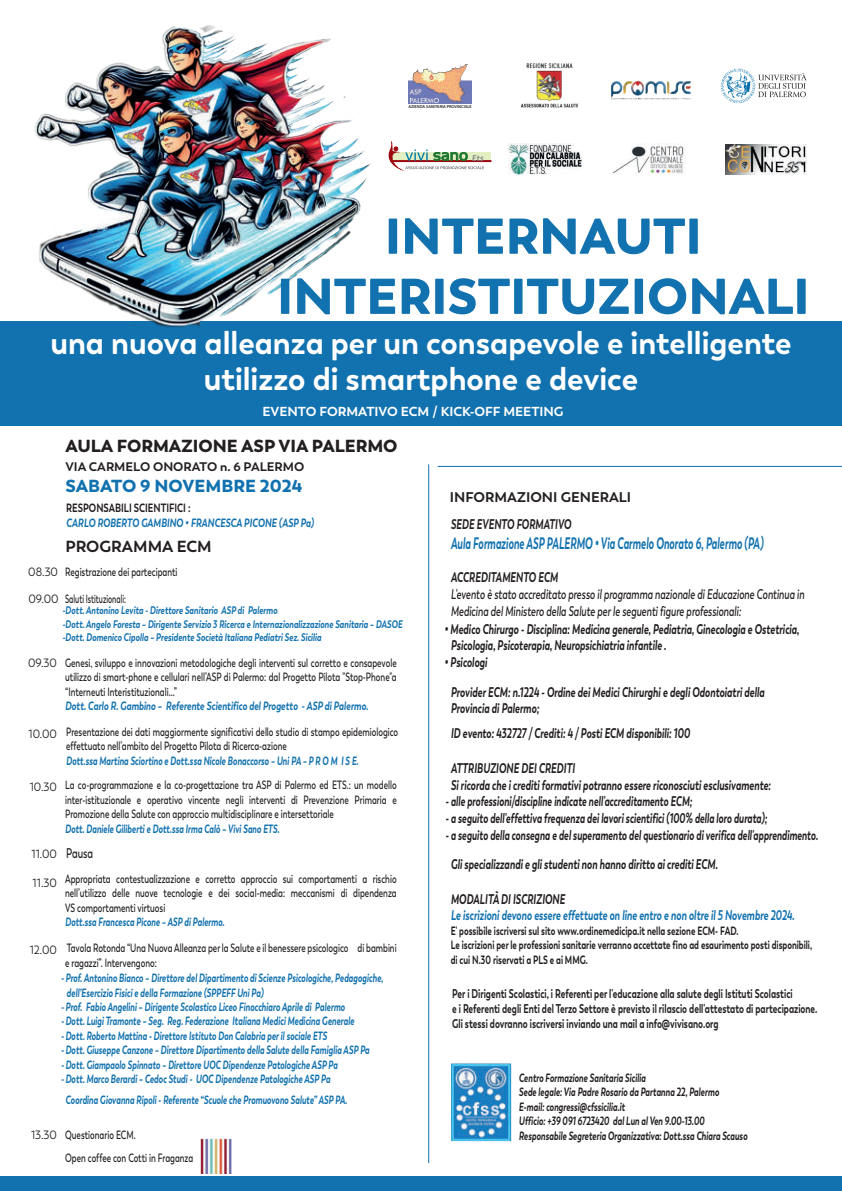
<style>
.page{position:relative;width:842px;height:1191px;background:#fff}
.page>*{position:absolute;margin:0;border:0;box-sizing:border-box;transform-origin:0 0}
.t1{font:900 50.1px/60.1px "Boston";color:#1272af;text-align:center}
.t2{font:700 32.4px/36px "Boston";color:#fff;text-align:center;scale:.94 1}
.t3{font:900 17.4px "Boston";color:#231f20}
.t4{font:900 17.4px "Boston";color:#1272af}
.t5{font:italic 700 16.6px "Boston";color:#1272af;scale:.6 1}
.t6{font:700 16px "Boston";color:#231f20}
.t7{font:italic 700 14px/16.8px "Boston";color:#231f20;scale:.68 1}
.t8{font:italic 700 14px "Boston";color:#231f20;scale:.66 1}
.t9{font:italic 600 14px/16.8px "Boston";color:#231f20;scale:.68 1}
.t10{font:italic 700 14px "Boston";color:#1272af;scale:.68 1}
.t11{font:700 14px "Boston";color:#231f20}
.t12{font:700 13px "Boston";color:#fff}
.t13{font:700 12.7px/15.2px "Boston";color:#231f20;scale:.68 1}
.t14{font:700 12.4px "Boston";color:#231f20}
.t15{font:600 12px/14.4px "Boston";color:#231f20;scale:.68 1}
.t16{font:italic 700 12px/14.4px "Boston";color:#1272af;scale:.68 1}
.t17{font:italic 700 12px/14.4px "Boston";color:#231f20;scale:.68 1}
.t18{font:700 12px/14.4px "Boston";color:#231f20;scale:.68 1}
.t19{font:italic 700 12px "Boston";color:#1272af;scale:.75 1}
.t20{font:600 12px "Boston";color:#231f20;scale:.6 1}
.t21{font:700 12px "Boston";color:#231f20;scale:.75 1}
.t22{font:12px "Boston";color:#231f20;scale:.91 1}
.t23{font:italic 700 11px/13.2px "Boston";color:#1272af;scale:.74 1}
.t24{font:italic 700 9px "Candara";color:#808285}
.t25{font:600 4.3px "Myriad Pro";color:#231f20}
.s1{font-weight:400}
.s2{font-weight:700;font-style:italic;color:#1272af}
.s3{font-weight:600;font-size:14px}
</style>
<div class="page">
<div style="left:0;top:321px;width:842px;height:105px;background:#1272af"></div>
<hr style="left:438px;top:466px;width:404px;height:1px;background:#1272af">
<div style="left:0;top:1176px;width:842px;height:15px;background:#1272af"></div>
<img style="left:509px;top:143px;width:73px;height:32px">
<img style="left:612px;top:144px;width:73px;height:30px">
<img style="left:726px;top:144px;width:81px;height:30px">
<img style="left:201px;top:1138px;width:30px;height:35px">
<hr style="left:428px;top:464px;width:1px;height:699px;background:#1272af">
<img style="left:451px;top:1063px;width:60px;height:78px">
<img style="left:521px;top:63px;width:57px;height:45px">
<img style="left:610px;top:80px;width:81px;height:20px">
<img style="left:408px;top:64px;width:64px;height:39px">
<svg style="left:721px;top:69px;width:85px;height:34px"></svg>
<div style="left:390px;top:152px;width:101px;height:9px;background:#e3eec3"></div>
<hr style="left:390px;top:160px;width:101px;height:2px;background:#9d070d">
<svg style="left:388px;top:141px;width:96px;height:30px"></svg>
<img style="left:35px;top:25px;width:336px;height:303px">
<p class="t25" style="left:408px;top:104px;width:65px">AZIENDA SANITARIA PROVINCIALE</p>
<p class="t24" style="left:472px;top:152px;width:13px">Ets</p>
<h1 class="t1" style="left:277px;top:207px;width:534px">INTERNAUTI<br>INTERISTITUZIONALI</h1>
<h2 class="t2" style="left:50px;top:325px;width:790px">una nuova alleanza per un consapevole e intelligente utilizzo di smartphone e device</h2>
<p class="t12" style="left:262px;top:403px;width:303px">EVENTO FORMATIVO ECM / KICK-OFF MEETING</p>
<h3 class="t3" style="left:65px;top:435px;width:334px">AULA FORMAZIONE ASP VIA PALERMO</h3>
<p class="t14" style="left:65px;top:459px;width:240px">VIA CARMELO ONORATO n. 6 PALERMO</p>
<h3 class="t4" style="left:65px;top:474px;width:238px">SABATO 9 NOVEMBRE 2024</h3>
<p class="t21" style="left:66px;top:500px;width:167px">RESPONSABILI SCIENTIFICI :</p>
<p class="t19" style="left:66px;top:515px;width:332px">CARLO ROBERTO GAMBINO • FRANCESCA PICONE (ASP Pa)</p>
<p class="t7" style="left:451px;top:515px;width:179px">SEDE EVENTO FORMATIVO</p>
<h3 class="t5" style="left:451px;top:532px;width:523px">Aula Formazione ASP PALERMO • Via Carmelo Onorato 6, Palermo (PA)</h3>
<p class="t11" style="left:450px;top:489px;width:183px">INFORMAZIONI GENERALI</p>
<h3 class="t6" style="left:65px;top:537px;width:148px">PROGRAMMA ECM</h3>
<p class="t22" style="left:28px;top:565px;width:34px">08.30</p>
<p class="t20" style="left:28px;top:592px;width:164px"><span class="s1">09.00</span> Saluti Istituzionali:</p>
<p class="t15" style="left:65px;top:565px;width:167px">Registrazione dei partecipanti</p>
<p class="t23" style="left:62px;top:604px;width:461px">-Dott. Antonino Levita - Direttore Sanitario ASP di Palermo<br>-Dott. Angelo Foresta – Dirigente Servizio 3 Ricerca e Internazionalizzazione Sanitaria – DASOE -Dott. Domenico Cipolla – Presidente Società Italiana Pediatri Sez. Sicilia</p>
<p class="t15" style="left:65px;top:655px;width:489px;text-align:justify;text-indent:-37px"><span class="s1">09.30</span> Genesi, sviluppo e innovazioni metodologiche degli interventi sul corretto e consapevole utilizzo di smart-phone e cellulari nell’ASP di Palermo: dal Progetto Pilota "Stop-Phone"a “Interneuti Interistituzionali…”</p>
<p class="t15" style="left:29px;top:693px;width:545px;line-height:26px;text-align:center"><span class="s2">Dott. Carlo R. Gambino – Referente Scientifico del Progetto - ASP di Palermo.<br></span><span class="s1">10.00</span> Presentazione dei dati maggiormente significativi dello studio di stampo epidemiologico</p>
<p class="t15" style="left:66px;top:739px;width:326px">effettuato nell’ambito del Progetto Pilota di Ricerca-azione</p>
<p class="t15" style="left:30px;top:748px;width:541px;line-height:24.6px;text-align:center"><span class="s2">Dott.ssa Martina Sciortino e Dott.ssa Nicole Bonaccorso – Uni PA – P R O M I S E.<br></span><span class="s1">10.30</span> La co-programmazione e la co-progettazione tra ASP di Palermo ed ETS.: un modello</p>
<p class="t15" style="left:65px;top:792px;width:489px">inter-istituzionale e operativo vincente negli interventi di Prevenzione Primaria e<br>Promozione della Salute con approccio multidisciplinare e intersettoriale</p>
<p class="t16" style="left:65px;top:821px;width:317px">Dott. Daniele Giliberti e Dott.ssa Irma Calò – Vivi Sano ETS.</p>
<p class="t22" style="left:31px;top:846px;width:69px">11.00 <span class="s3">Pausa</span></p>
<p class="t15" style="left:65px;top:871px;width:489px;text-align:justify;text-indent:-33px"><span class="s1">11.30</span> Appropriata contestualizzazione e corretto approccio sui comportamenti a rischio nell’utilizzo delle nuove tecnologie e dei social-media: meccanismi di dipendenza VS comportamenti virtuosi</p>
<p class="t15" style="left:30px;top:909px;width:541px;line-height:26.2px;text-indent:35px"><span class="s2">Dott.ssa Francesca Picone – ASP di Palermo.<br></span><span class="s1">12.00</span> Tavola Rotonda “Una Nuova Alleanza per la Salute e il benessere psicologico di bambini</p>
<p class="t15" style="left:65px;top:955px;width:136px">e ragazzi”. Intervengono:</p>
<p class="t16" style="left:67px;top:970px;width:467px;text-indent:-5px">- Prof. Antonino Bianco – Direttore del Dipartimento di Scienze Psicologiche, Pedagogiche, dell’Esercizio Fisici e della Formazione (SPPEFF Uni Pa)</p>
<p class="t16" style="left:61px;top:999px;width:419px">- Prof. Fabio Angelini – Dirigente Scolastico Liceo Finocchiaro Aprile di Palermo</p>
<p class="t16" style="left:61px;top:1014px;width:433px">- Dott. Luigi Tramonte – Seg. Reg. Federazione Italiana Medici Medicina Generale</p>
<p class="t16" style="left:61px;top:1028px;width:392px">- Dott. Roberto Mattina - Direttore Istituto Don Calabria per il sociale ETS</p>
<p class="t16" style="left:61px;top:1042px;width:455px">- Dott. Giuseppe Canzone – Direttore Dipartimento della Salute della Famiglia ASP Pa</p>
<p class="t16" style="left:61px;top:1057px;width:408px">- Dott. Giampaolo Spinnato – Direttore UOC Dipendenze Patologiche ASP Pa</p>
<p class="t16" style="left:66px;top:1068px;width:416px;line-height:21.4px;text-indent:-4px">- Dott. Marco Berardi – Cedoc Studi - UOC Dipendenze Patologiche ASP Pa<br>Coordina Giovanna Ripoli - Referente “Scuole che Promuovono Salute” ASP PA.</p>
<p class="t15" style="left:65px;top:1123px;width:190px;line-height:22.9px;text-indent:-34px"><span class="s1">13.30</span> Questionario ECM.<br>Open coffee con Cotti in Fraganza</p>
<p class="t7" style="left:451px;top:569px;width:159px">ACCREDITAMENTO ECM</p>
<p class="t9" style="left:451px;top:586px;width:522px">L'evento è stato accreditato presso il programma nazionale di Educazione Continua in<br>Medicina del Ministero della Salute per le seguenti figure professionali:</p>
<p class="t7" style="left:451px;top:620px;width:514px;text-indent:-6px">• Medico Chirurgo - Disciplina: Medicina generale, Pediatria, Ginecologia e Ostetricia,<br>Psicologia, Psicoterapia, Neuropsichiatria infantile .</p>
<p class="t7" style="left:444px;top:654px;width:64px">• Psicologi</p>
<p class="t7" style="left:451px;top:683px;width:463px">Provider ECM: n.1224 - Ordine dei Medici Chirurghi e degli Odontoiatri della<br>Provincia di Palermo;</p>
<p class="t7" style="left:451px;top:725px;width:353px">ID evento: 432727 / Crediti: 4 / Posti ECM disponibili: 100</p>
<p class="t7" style="left:451px;top:760px;width:472px">ATTRIBUZIONE DEI CREDITI<br>Si ricorda che i crediti formativi potranno essere riconosciuti esclusivamente:</p>
<p class="t8" style="left:445px;top:792px;width:376px">- alle professioni/discipline indicate nell'accreditamento ECM;</p>
<p class="t8" style="left:445px;top:809px;width:489px">- a seguito dell'effettiva frequenza dei lavori scientifici (100% della loro durata);</p>
<p class="t8" style="left:445px;top:826px;width:566px">- a seguito della consegna e del superamento del questionario di verifica dell'apprendimento.</p>
<p class="t7" style="left:451px;top:856px;width:394px">Gli specializzandi e gli studenti non hanno diritto ai crediti ECM.</p>
<p class="t7" style="left:451px;top:890px;width:170px">MODALITÀ DI ISCRIZIONE</p>
<p class="t10" style="left:451px;top:907px;width:507px">Le iscrizioni devono essere effettuate on line entro e non oltre il 5 Novembre 2024.</p>
<p class="t18" style="left:451px;top:923px;width:533px">E' possibile iscriversi sul sito www.ordinemedicipa.it nella sezione ECM- FAD.<br>Le iscrizioni per le professioni sanitarie verranno accettate fino ad esaurimento posti disponibili, di cui N.30 riservati a PLS e ai MMG.</p>
<p class="t13" style="left:452px;top:985px;width:539px">Per i Dirigenti Scolastici, i Referenti per l'educazione alla salute degli Istituti Scolastici<br>e i Referenti degli Enti del Terzo Settore è previsto il rilascio dell'attestato di partecipazione.<br>Gli stessi dovranno iscriversi inviando una mail a info@vivisano.org</p>
<p class="t17" style="left:519px;top:1070px;width:338px">Centro Formazione Sanitaria Sicilia<br>Sede legale: Via Padre Rosario da Partanna 22, Palermo E-mail: congressi@cfssicilia.it<br>Ufficio: +39 091 6723420 dal Lun al Ven 9.00-13.00<br>Responsabile Segreteria Organizzativa: Dott.ssa Chiara Scauso</p>
</div>
